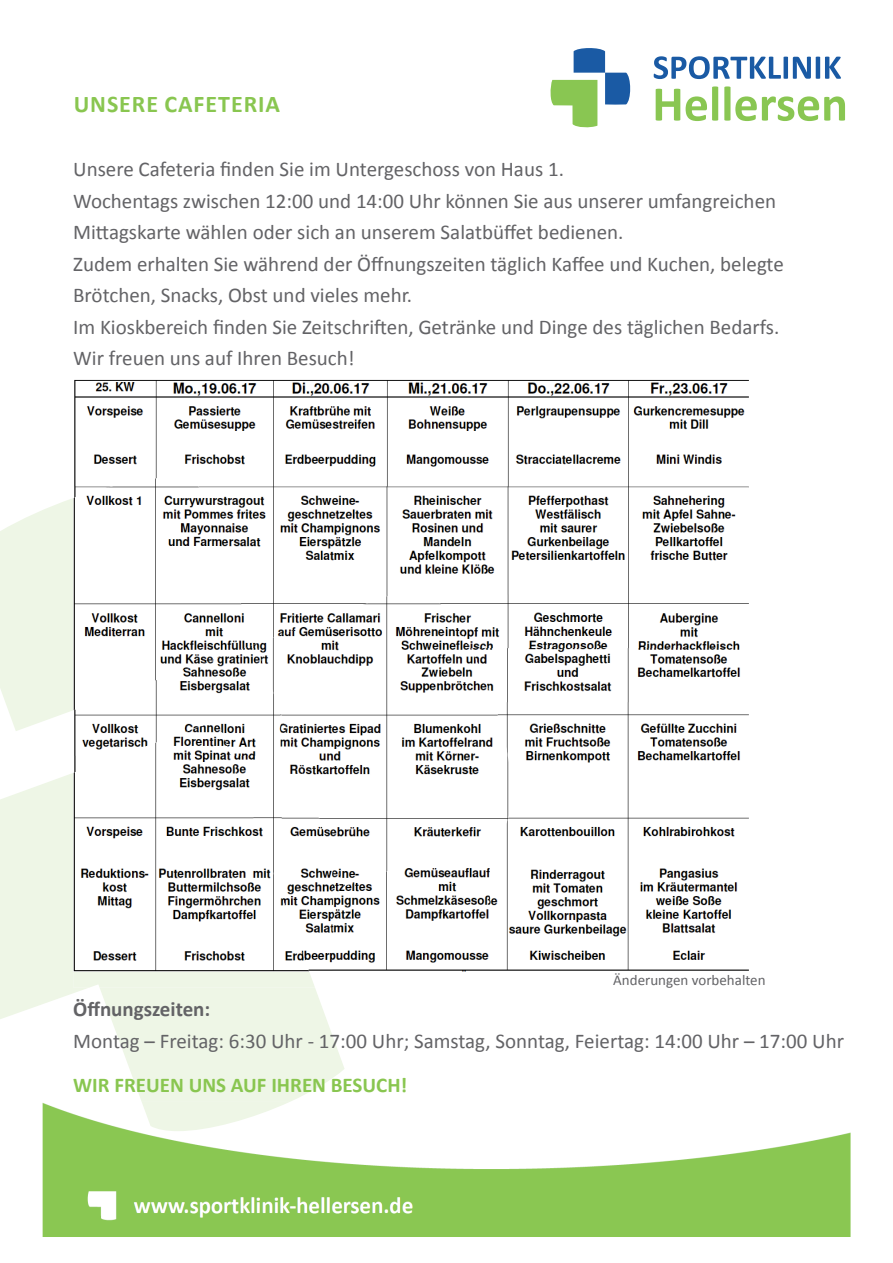
<style>
.page{position:relative;width:893px;height:1263px;background:#fff}
.page>*{position:absolute;margin:0;border:0;box-sizing:border-box;transform-origin:0 0}
.t1{font:700 24px "Calibri";letter-spacing:.04em;color:#89c650}
.t2{font:21px/31.5px "Calibri";color:#636366}
.t3{font:700 21px "Calibri";color:#89c650}
.t4{font:700 21px "Calibri";color:#636366}
.t5{font:15px "Calibri";color:#636366}
</style>
<div class="page">
<img style="left:42px;top:1103px;width:808px;height:134px">
<svg style="left:0;top:498px;width:73px;height:233px;background:#f0f7e9"></svg>
<svg style="left:0;top:773px;width:345px;height:329px;fill:#eef6e6"></svg>
<img style="left:142px;top:1102px;width:148px;height:29px">
<div style="left:73px;top:973px;width:242px;height:15px;background:#eef6e6"></div>
<svg style="left:654px;top:56px;width:187px;height:23px"></svg>
<svg style="left:656px;top:89px;width:24px;height:32px"></svg>
<svg style="left:686px;top:86px;width:32px;height:35px"></svg>
<svg style="left:724px;top:86px;width:121px;height:35px"></svg>
<svg style="left:550px;top:48px;width:81px;height:80px"></svg>
<img style="left:74px;top:380px;width:675px;height:106px">
<img style="left:534px;top:486px;width:215px;height:109px">
<img style="left:534px;top:595px;width:215px;height:53px">
<img style="left:534px;top:648px;width:206px;height:54px">
<img style="left:309px;top:886px;width:23px;height:86px">
<img style="left:490px;top:702px;width:259px;height:269px">
<img style="left:332px;top:886px;width:158px;height:86px">
<img style="left:73px;top:478px;width:461px;height:408px">
<img style="left:73px;top:720px;width:236px;height:252px">
<p class="t1" style="left:74px;top:88px;width:208px">UNSERE CAFETERIA</p>
<p class="t2" style="left:73px;top:154px;width:712px">Unsere Cafeteria finden Sie im Untergeschoss von Haus 1.<br>Wochentags zwischen 12:00 und 14:00 Uhr können Sie aus unserer umfangreichen Mittagskarte wählen oder sich an unserem Salatbüffet bedienen.<br>Zudem erhalten Sie während der Öffnungszeiten täglich Kaffee und Kuchen, belegte Brötchen, Snacks, Obst und vieles mehr.<br>Im Kioskbereich finden Sie Zeitschriften, Getränke und Dinge des täglichen Bedarfs.<br>Wir freuen uns auf Ihren Besuch!</p>
<p class="t5" style="left:613px;top:970px;width:154px">Änderungen vorbehalten</p>
<p class="t4" style="left:73px;top:996px;width:139px">Öffnungszeiten:</p>
<p class="t2" style="left:73px;top:1025px;width:772px">Montag – Freitag: 6:30 Uhr - 17:00 Uhr; Samstag, Sonntag, Feiertag: 14:00 Uhr – 17:00 Uhr</p>
<p class="t3" style="left:73px;top:1072px;width:336px">WIR FREUEN UNS AUF IHREN BESUCH!</p>
</div>
